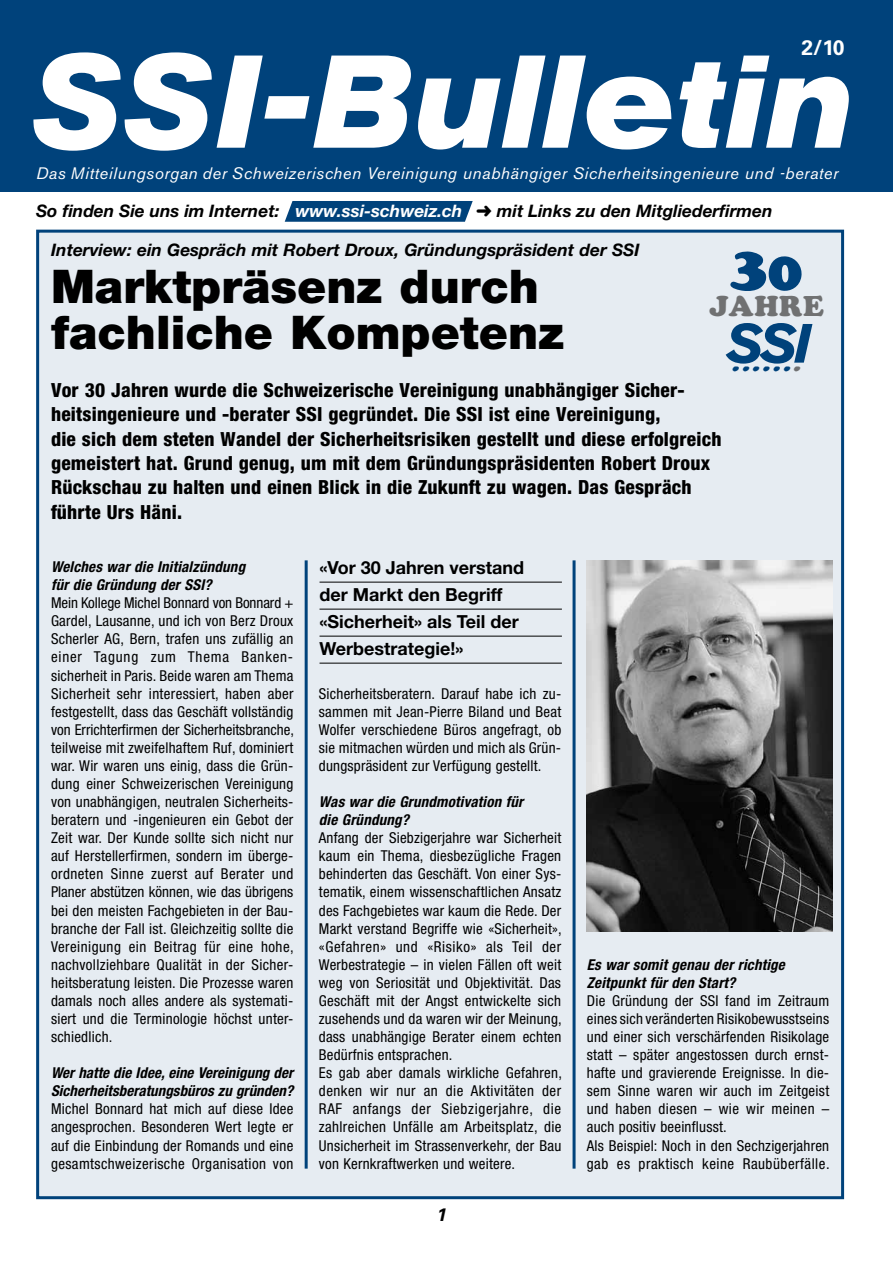
<style>
.page{position:relative;width:893px;height:1263px;background:#fff}
.page>*{position:absolute;margin:0;border:0;box-sizing:border-box;transform-origin:0 0}
.t1{font:italic 700 expanded 130.5px "Akzidenz Grotesk BE";letter-spacing:.01em;color:#fff;scale:.85 1}
.t2{font:italic 700 54.75px "Akzidenz Grotesk BE";color:#00427b}
.t3{font:900 46.5px/46.5px "Helvetica Neue";color:#000}
.t4{font:45px "FF Erikrighthand";color:#00427b}
.t5{font:28.5px "Cooper Black Std";letter-spacing:.03em;color:#707172}
.t6{font:700 21px "Univers";color:#fff}
.t7{font:800 condensed 19.5px/24.3px "Helvetica Neue";letter-spacing:.01em;color:#000}
.t8{font:700 18px/27px "Helvetica Neue";color:#000}
.t9{font:italic 700 18px "Univers";color:#000}
.t10{font:italic 700 17.25px "Helvetica Neue";color:#000}
.t11{font:italic 16.5px "Akzidenz Grotesk BE";letter-spacing:.035em;color:#fff}
.t12{font:condensed 15px/18px "Helvetica Neue";letter-spacing:.015em;color:#000}
.t13{font:italic 700 condensed 15px/18px "Helvetica Neue";letter-spacing:.015em;color:#000}
.s1{color:#fff}
.s2{color:#707172}
</style>
<div class="page">
<div style="left:0;top:0;width:893px;height:191px;background:#00427b"></div>
<div style="left:36px;top:230px;width:808px;height:969px;background:#e6ecf2;border:3px solid #00427b"></div>
<hr style="left:305px;top:560px;width:3px;height:608px;background:#00427b">
<hr style="left:573px;top:560px;width:3px;height:608px;background:#00427b">
<svg style="left:285px;top:201px;width:188px;height:21px;background:#0d4b81"></svg>
<img style="left:586px;top:560px;width:247px;height:371px">
<hr style="left:320px;top:582px;width:242px;height:1px;background:#000">
<hr style="left:320px;top:609px;width:242px;height:1px;background:#000">
<hr style="left:320px;top:636px;width:242px;height:1px;background:#000">
<hr style="left:320px;top:663px;width:242px;height:1px;background:#000">
<h3 class="t6" style="left:801px;top:35px;width:45px">2/10</h3>
<h1 class="t1" style="left:32px;top:23px;width:970px">SSI-Bulletin</h1>
<p class="t11" style="left:36px;top:163px;width:804px">Das Mitteilungsorgan der Schweizerischen Vereinigung unabhängiger Sicherheitsingenieure und -berater</p>
<p class="t10" style="left:36px;top:200px;width:738px">So finden Sie uns im Internet: <span class="s1">www.ssi-schweiz.ch</span> ➜ mit Links zu den Mitgliederfirmen</p>
<p class="t10" style="left:51px;top:239px;width:590px">Interview: ein Gespräch mit Robert Droux, Gründungspräsident der SSI</p>
<h3 class="t3" style="left:51px;top:263px;width:515px">Marktpräsenz durch fachliche Kompetenz</h3>
<p class="t7" style="left:51px;top:378px;width:672px">Vor 30 Jahren wurde die Schweizerische Vereinigung unabhängiger Sicher&shy;heitsingenieure und -berater SSI gegründet. Die SSI ist eine Vereinigung,<br>die sich dem steten Wandel der Sicherheitsrisiken gestellt und diese erfolgreich gemeistert hat. Grund genug, um mit dem Gründungspräsidenten Robert Droux Rückschau zu halten und einen Blick in die Zukunft zu wagen. Das Gespräch führte Urs Häni.</p>
<h3 class="t5" style="left:710px;top:289px;width:116px">JAHRE</h3>
<h2 class="t2" style="left:726px;top:311px;width:86px">SSI</h2>
<h3 class="t4" style="left:731px;top:331px;width:73px">......<span class="s2">.</span></h3>
<p class="t13" style="left:51px;top:557px;width:196px">Welches war die Initialzündung für die Gründung der SSI?</p>
<p class="t12" style="left:51px;top:594px;width:244px;text-align:justify">Mein Kollege Michel Bonnard von Bonnard + Gardel, Lausanne, und ich von Berz Droux Scherler AG, Bern, trafen uns zufällig an einer Tagung zum Thema Banken&shy;sicherheit in Paris. Beide waren am Thema Sicherheit sehr interessiert, haben aber festgestellt, dass das Geschäft vollständig von Errichterfirmen der Sicherheitsbranche, teilweise mit zweifelhaftem Ruf, dominiert war. Wir waren uns einig, dass die Grün&shy;dung einer Schweizerischen Vereinigung von unabhängigen, neutralen Sicherheits&shy;beratern und -ingenieuren ein Gebot der Zeit war. Der Kunde sollte sich nicht nur auf Herstellerfirmen, sondern im überge&shy;ordneten Sinne zuerst auf Berater und Planer abstützen können, wie das übrigens bei den meisten Fachgebieten in der Bau&shy;branche der Fall ist. Gleichzeitig sollte die Vereinigung ein Beitrag für eine hohe, nachvollziehbare Qualität in der Sicher&shy;heitsberatung leisten. Die Prozesse waren damals noch alles andere als systemati&shy;siert und die Terminologie höchst unter&shy;schiedlich.</p>
<p class="t13" style="left:51px;top:1064px;width:244px">Wer hatte die Idee, eine Vereinigung der<br>Sicherheitsberatungsbüros zu gründen?</p>
<p class="t12" style="left:51px;top:1100px;width:244px;text-align:justify">Michel Bonnard hat mich auf diese Idee angesprochen. Besonderen Wert legte er auf die Einbindung der Romands und eine gesamtschweizerische Organisation von</p>
<p class="t8" style="left:320px;top:554px;width:206px">«Vor 30 Jahren verstand der Markt den Begriff «Sicherheit» als Teil der<br>Werbestrategie!»</p>
<p class="t12" style="left:319px;top:684px;width:244px">Sicherheitsberatern. Darauf habe ich zu-- sammen mit Jean-Pierre Biland und Beat Wolfer verschiedene Büros angefragt, ob sie mitmachen würden und mich als Grün&shy;dungspräsident zur Verfügung gestellt.</p>
<p class="t13" style="left:319px;top:792px;width:206px">Was war die Grundmotivation für die Gründung?</p>
<p class="t12" style="left:319px;top:829px;width:244px">Anfang der Siebzigerjahre war Sicherheit kaum ein Thema, diesbezügliche Fragen behinderten das Geschäft. Von einer Sys&shy;tematik, einem wissenschaftlichen Ansatz des Fachgebietes war kaum die Rede. Der Markt verstand Begriffe wie «Sicherheit», «Gefahren» und «Risiko» als Teil der Werbestrategie – in vielen Fällen oft weit weg von Seriosität und Objektivität. Das Geschäft mit der Angst entwickelte sich zusehends und da waren wir der Meinung, dass unabhängige Berater einem echten Bedürfnis entsprachen.<br>Es gab aber damals wirkliche Gefahren, denken wir nur an die Aktivitäten der RAF anfangs der Siebzigerjahre, die zahlreichen Unfälle am Arbeitsplatz, die Unsicherheit im Strassenverkehr, der Bau von Kernkraftwerken und weitere.</p>
<p class="t9" style="left:436px;top:1204px;width:12px">1</p>
<p class="t13" style="left:587px;top:955px;width:200px">Es war somit genau der richtige<br>Zeitpunkt für den Start?</p>
<p class="t12" style="left:587px;top:991px;width:244px">Die Gründung der SSI fand im Zeitraum eines sich veränderten Risikobewusstseins und einer sich verschärfenden Risikolage statt – später angestossen durch ernst&shy;hafte und gravierende Ereignisse. In die&shy;sem Sinne waren wir auch im Zeitgeist und haben diesen – wie wir meinen – auch positiv beeinflusst.<br>Als Beispiel: Noch in den Sechzigerjahren gab es praktisch keine Raubüberfälle.</p>
</div>
